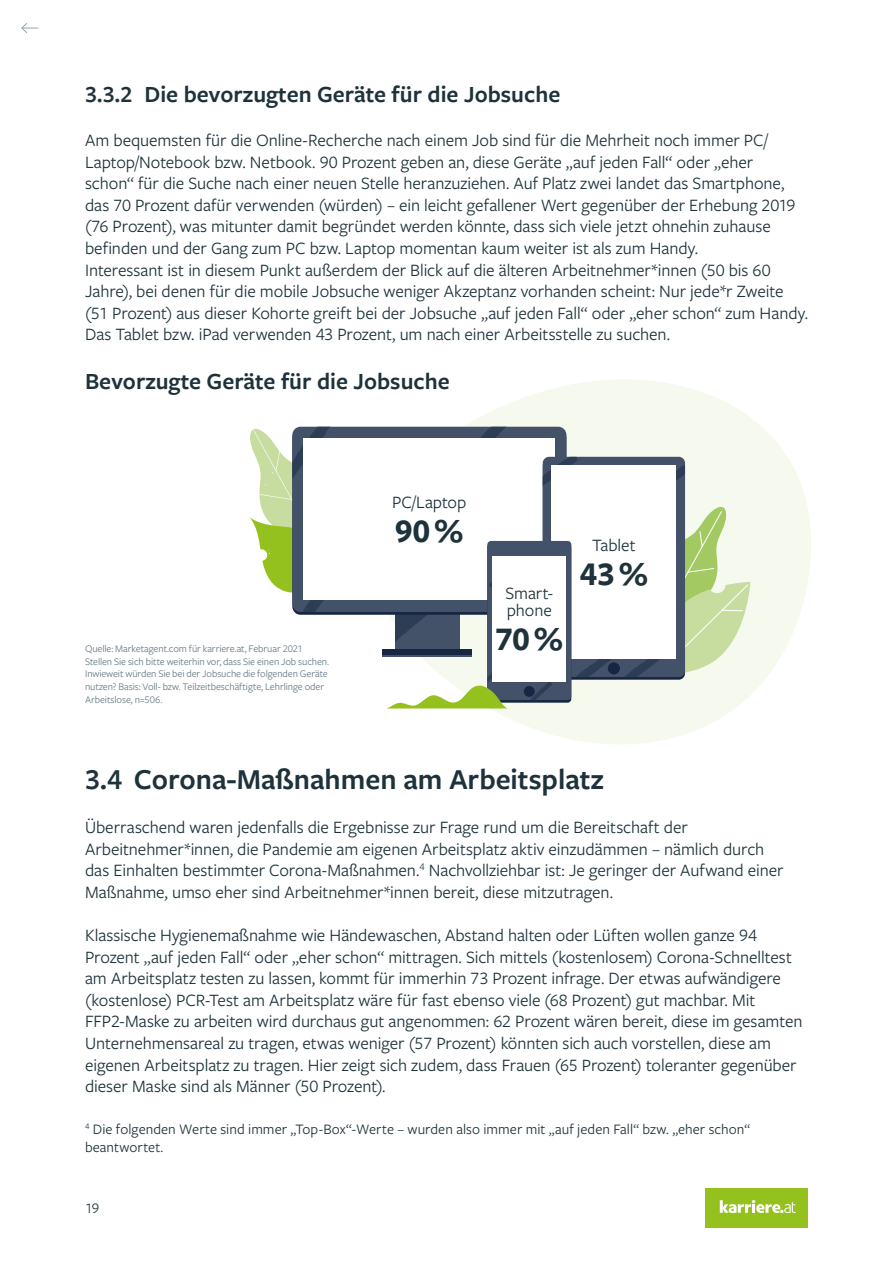
<style>
.page{position:relative;width:893px;height:1263px;background:#fff}
.page>*{position:absolute;margin:0;border:0;box-sizing:border-box;transform-origin:0 0}
.t1{font:700 34.5px "Freight Sans Pro K";color:#1d323a}
.t2{font:600 30px "Freight Sans Pro K";color:#1d323a}
.t3{font:600 24px "Freight Sans Pro K";color:#1d323a}
.t4{font:18px/21.6px "Freight Sans Pro K";letter-spacing:-.005em;color:#1d323a}
.t5{font:15px/18px "Freight Sans Pro K";letter-spacing:.005em;color:#1d323a}
.t6{font:10.5px/12.6px "Freight Sans Pro K";letter-spacing:-.01em;color:#647a84}
</style>
<div class="page">
<div style="left:706px;top:1188px;width:102px;height:39px;background:#95c11f"></div>
<svg style="left:720px;top:1200px;width:75px;height:13px"></svg>
<svg style="left:21px;top:23px;width:17px;height:10px"></svg>
<svg style="left:362px;top:379px;width:449px;height:365px;fill:#f6f9ed"></svg>
<svg style="left:395px;top:606px;width:64px;height:46px"></svg>
<div style="left:382px;top:652px;width:90px;height:5px;background:#445269"></div>
<div style="left:382px;top:650px;width:90px;height:5px;background:#172642"></div>
<svg style="left:395px;top:615px;width:53px;height:35px;background:#3d4b63"></svg>
<div style="left:292px;top:427px;width:274px;height:185px;background:#445269;border-radius:8px"></div>
<svg style="left:481px;top:427px;width:24px;height:11px"></svg>
<svg style="left:250px;top:426px;width:110px;height:186px"></svg>
<div style="left:303px;top:438px;width:252px;height:162px;background:#fff"></div>
<div style="left:487px;top:541px;width:84px;height:159px;background:#445269;border-radius:4px"></div>
<svg style="left:524px;top:455px;width:226px;height:245px"></svg>
<svg style="left:489px;top:570px;width:4px;height:18px"></svg>
<div style="left:493px;top:556px;width:73px;height:125px;background:#fff"></div>
<div style="left:524px;top:686px;width:11px;height:11px;background:#172642;border-radius:50%"></div>
<svg style="left:386px;top:662px;width:122px;height:46px"></svg>
<h3 class="t3" style="left:85px;top:78px;width:477px">3.3.2 Die bevorzugten Geräte für die Jobsuche</h3>
<p class="t4" style="left:85px;top:129px;width:724px">Am bequemsten für die Online-Recherche nach einem Job sind für die Mehrheit noch immer PC/ Laptop/Notebook bzw. Netbook. 90 Prozent geben an, diese Geräte „auf jeden Fall“ oder „eher<br>schon“ für die Suche nach einer neuen Stelle heranzuziehen. Auf Platz zwei landet das Smartphone, das 70 Prozent dafür verwenden (würden) – ein leicht gefallener Wert gegenüber der Erhebung 2019 (76 Prozent), was mitunter damit begründet werden könnte, dass sich viele jetzt ohnehin zuhause befinden und der Gang zum PC bzw. Laptop momentan kaum weiter ist als zum Handy.<br>Interessant ist in diesem Punkt außerdem der Blick auf die älteren Arbeitnehmer*innen (50 bis 60<br>Jahre), bei denen für die mobile Jobsuche weniger Akzeptanz vorhanden scheint: Nur jede*r Zweite (51 Prozent) aus dieser Kohorte greift bei der Jobsuche „auf jeden Fall“ oder „eher schon“ zum Handy.<br>Das Tablet bzw. iPad verwenden 43 Prozent, um nach einer Arbeitsstelle zu suchen.</p>
<h3 class="t3" style="left:85px;top:365px;width:366px">Bevorzugte Geräte für die Jobsuche</h3>
<p class="t6" style="left:85px;top:642px;width:246px">Quelle: Marketagent.com für karriere.at, Februar 2021<br>Stellen Sie sich bitte weiterhin vor, dass Sie einen Job suchen.<br>Inwieweit würden Sie bei der Jobsuche die folgenden Geräte nutzen? Basis: Voll- bzw. Teilzeitbeschäftigte, Lehrlinge oder Arbeitslose, n=506.</p>
<p class="t4" style="left:392px;top:490px;width:76px">PC/Laptop</p>
<h1 class="t1" style="left:395px;top:507px;width:70px">90 %</h1>
<p class="t4" style="left:592px;top:533px;width:45px">Tablet</p>
<p class="t4" style="left:505px;top:584px;width:144px;line-height:16.5px">Smart- <sup>43</sup> <sup>% </sup>phone</p>
<h1 class="t1" style="left:496px;top:615px;width:69px">70 %</h1>
<h2 class="t2" style="left:85px;top:758px;width:520px">3.4 Corona-Maßnahmen am Arbeitsplatz</h2>
<p class="t4" style="left:85px;top:816px;width:700px">Überraschend waren jedenfalls die Ergebnisse zur Frage rund um die Bereitschaft der Arbeitnehmer*innen, die Pandemie am eigenen Arbeitsplatz aktiv einzudämmen – nämlich durch das Einhalten bestimmter Corona-Maßnahmen.<sup>4</sup> Nachvollziehbar ist: Je geringer der Aufwand einer Maßnahme, umso eher sind Arbeitnehmer*innen bereit, diese mitzutragen.</p>
<p class="t4" style="left:85px;top:923px;width:719px">Klassische Hygienemaßnahme wie Händewaschen, Abstand halten oder Lüften wollen ganze 94<br>Prozent „auf jeden Fall“ oder „eher schon“ mittragen. Sich mittels (kostenlosem) Corona-Schnelltest am Arbeitsplatz testen zu lassen, kommt für immerhin 73 Prozent infrage. Der etwas aufwändigere (kostenlose) PCR-Test am Arbeitsplatz wäre für fast ebenso viele (68 Prozent) gut machbar. Mit FFP2-Maske zu arbeiten wird durchaus gut angenommen: 62 Prozent wären bereit, diese im gesamten Unternehmensareal zu tragen, etwas weniger (57 Prozent) könnten sich auch vorstellen, diese am eigenen Arbeitsplatz zu tragen. Hier zeigt sich zudem, dass Frauen (65 Prozent) toleranter gegenüber dieser Maske sind als Männer (50 Prozent).</p>
<p class="t5" style="left:85px;top:1120px;width:667px"><sup>4</sup> Die folgenden Werte sind immer „Top-Box“-Werte – wurden also immer mit „auf jeden Fall“ bzw. „eher schon“ beantwortet.</p>
<p class="t5" style="left:85px;top:1198px;width:16px">19</p>
</div>
